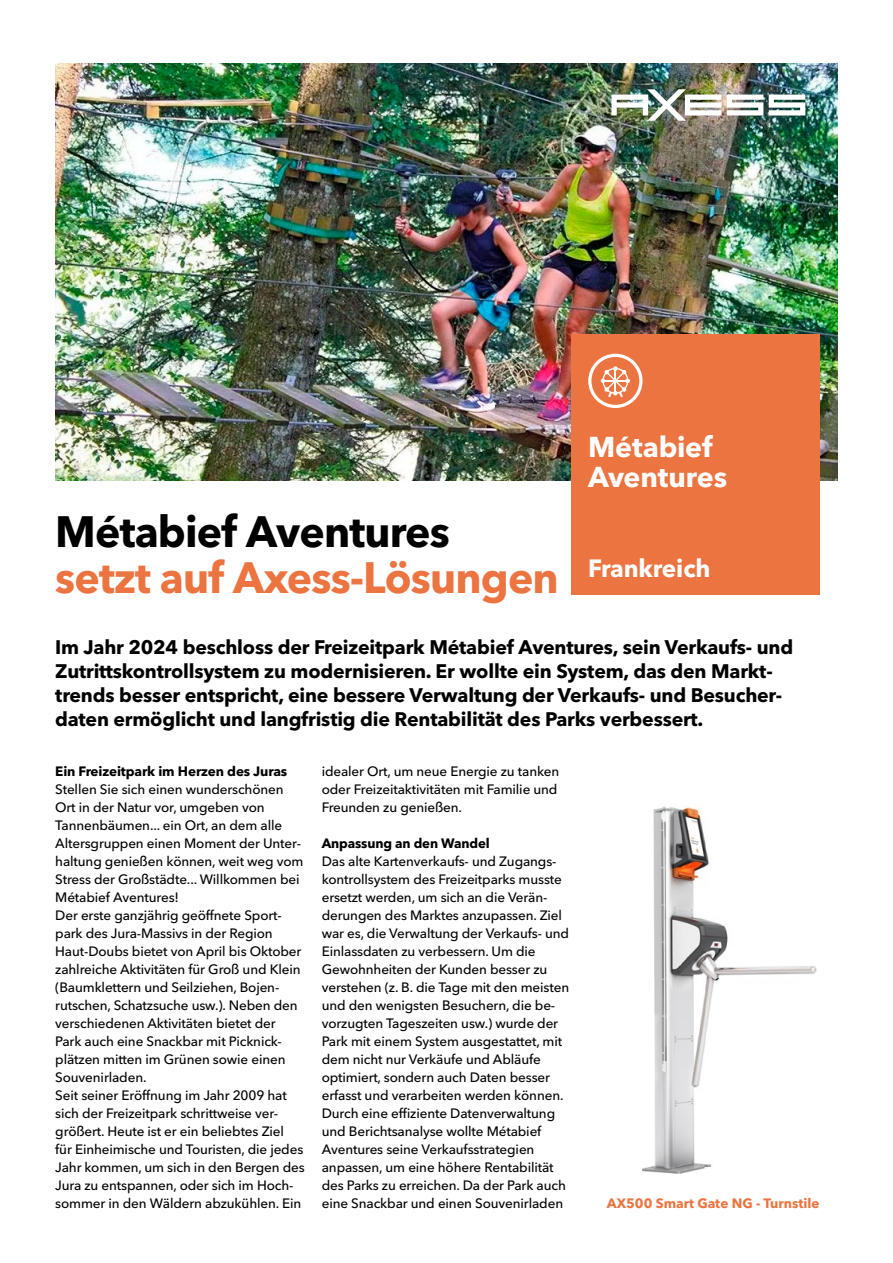
<style>
.page{position:relative;width:893px;height:1263px;background:#fff}
.page>*{position:absolute;margin:0;border:0;box-sizing:border-box;transform-origin:0 0}
.t1{font:700 43.5px "Avenir Next Cyr";letter-spacing:-.02em;color:#eb7440}
.t2{font:700 43.5px "Avenir Next Cyr";letter-spacing:-.02em;color:#000}
.t3{font:700 28.5px/30px "Avenir Next Cyr";letter-spacing:-.01em;color:#fff}
.t4{font:700 24.75px "Avenir Next Cyr";letter-spacing:-.005em;color:#fff}
.t5{font:700 19.5px/24px "Avenir Next Cyr";letter-spacing:-.01em;color:#000}
.t6{font:500 13.5px/18px "Avenir Next Cyr";letter-spacing:-.01em;color:#000}
.t7{font:700 13.5px "Avenir Next Cyr";letter-spacing:-.01em;color:#000}
.t8{font:700 13.5px "Avenir Next Cyr";color:#eb7440}
</style>
<div class="page">
<img style="left:55px;top:64px;width:783px;height:416px">
<svg style="left:727px;top:95px;width:36px;height:20px"></svg>
<svg style="left:769px;top:95px;width:36px;height:20px"></svg>
<img style="left:611px;top:89px;width:110px;height:32px">
<div style="left:571px;top:334px;width:249px;height:261px;background:#eb7440"></div>
<svg style="left:588px;top:354px;width:55px;height:54px"></svg>
<img style="left:642px;top:806px;width:175px;height:368px">
<h2 class="t3" style="left:588px;top:432px;width:140px">Métabief<br>Aventures</h2>
<h1 class="t2" style="left:55px;top:505px;width:396px">Métabief Aventures</h1>
<h1 class="t1" style="left:55px;top:551px;width:505px">setzt auf Axess-Lösungen</h1>
<p class="t5" style="left:55px;top:635px;width:739px">Im Jahr 2024 beschloss der Freizeitpark Métabief Aventures, sein Verkaufs- und Zutrittskontrollsystem zu modernisieren. Er wollte ein System, das den Markt&shy;trends besser entspricht, eine bessere Verwaltung der Verkaufs- und Besucher&shy;daten ermöglicht und langfristig die Rentabilität des Parks verbessert.</p>
<p class="t7" style="left:55px;top:763px;width:234px">Ein Freizeitpark im Herzen des Juras</p>
<p class="t6" style="left:55px;top:780px;width:251px">Stellen Sie sich einen wunderschönen Ort in der Natur vor, umgeben von Tannenbäumen... ein Ort, an dem alle Altersgruppen einen Moment der Unter&shy;haltung genießen können, weit weg vom Stress der Großstädte... Willkommen bei Métabief Aventures!<br>Der erste ganzjährig geöffnete Sport&shy;park des Jura-Massivs in der Region Haut-Doubs bietet von April bis Oktober zahlreiche Aktivitäten für Groß und Klein (Baumklettern und Seilziehen, Bojen&shy;rutschen, Schatzsuche usw.). Neben den verschiedenen Aktivitäten bietet der Park auch eine Snackbar mit Picknick&shy;plätzen mitten im Grünen sowie einen Souvenirladen.<br>Seit seiner Eröffnung im Jahr 2009 hat sich der Freizeitpark schrittweise ver&shy;größert. Heute ist er ein beliebtes Ziel<br>für Einheimische und Touristen, die jedes Jahr kommen, um sich in den Bergen des Jura zu entspannen, oder sich im Hoch&shy;sommer in den Wäldern abzukühlen. Ein</p>
<h3 class="t4" style="left:588px;top:553px;width:124px">Frankreich</h3>
<p class="t6" style="left:322px;top:762px;width:239px">idealer Ort, um neue Energie zu tanken oder Freizeitaktivitäten mit Familie und<br>Freunden zu genießen.</p>
<p class="t7" style="left:322px;top:835px;width:169px">Anpassung an den Wandel</p>
<p class="t6" style="left:322px;top:852px;width:249px">Das alte Kartenverkaufs- und Zugangs&shy;kontrollsystem des Freizeitparks musste ersetzt werden, um sich an die Verän&shy;derungen des Marktes anzupassen. Ziel war es, die Verwaltung der Verkaufs- und Einlassdaten zu verbessern. Um die Gewohnheiten der Kunden besser zu verstehen (z. B. die Tage mit den meisten und den wenigsten Besuchern, die be&shy;vorzugten Tageszeiten usw.) wurde der Park mit einem System ausgestattet, mit dem nicht nur Verkäufe und Abläufe optimiert, sondern auch Daten besser erfasst und verarbeiten werden können.<br>Durch eine effiziente Datenverwaltung und Berichtsanalyse wollte Métabief Aventures seine Verkaufsstrategien anpassen, um eine höhere Rentabilität des Parks zu erreichen. Da der Park auch eine Snackbar und einen Souvenirladen</p>
<p class="t8" style="left:607px;top:1195px;width:214px">AX500 Smart Gate NG - Turnstile</p>
</div>
